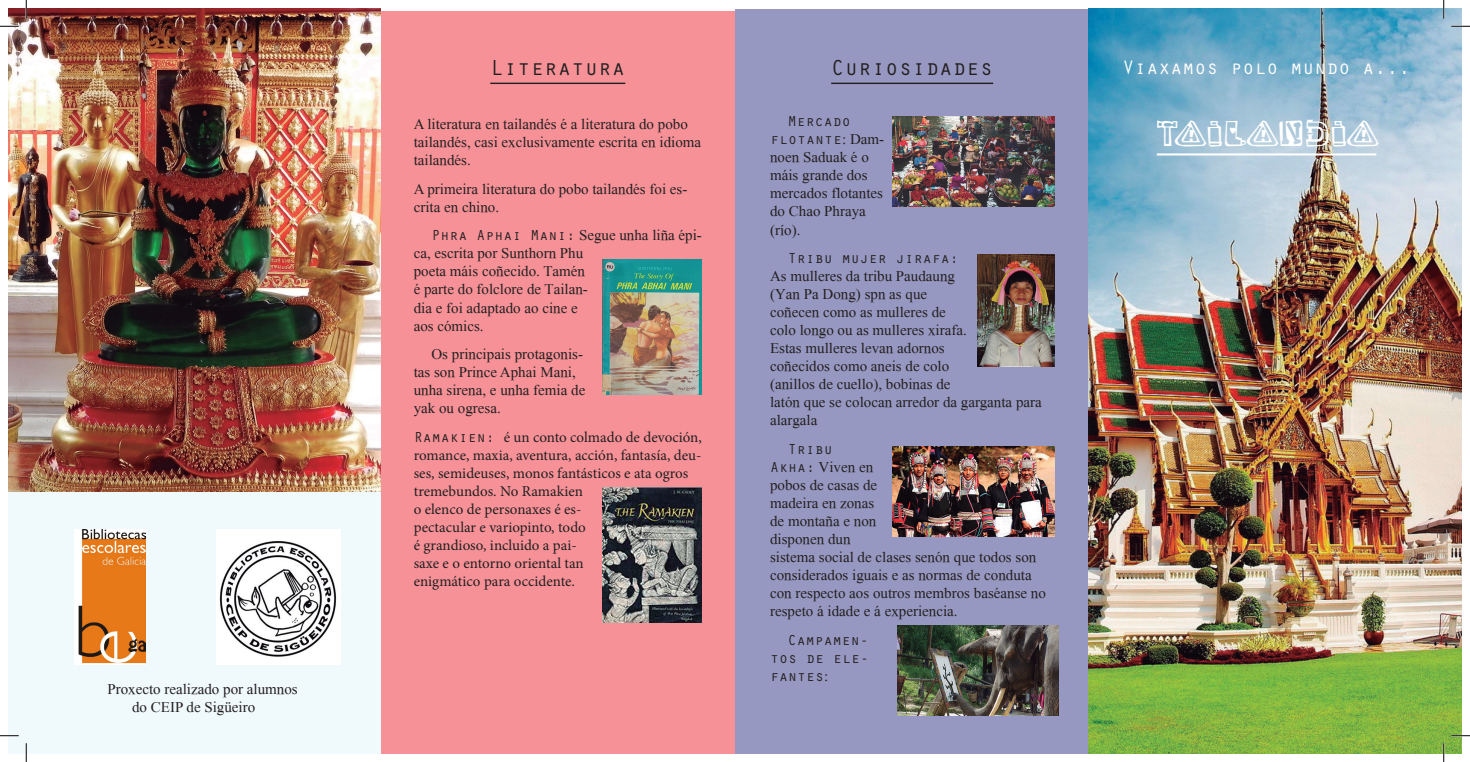
<style>
.page{position:relative;width:1470px;height:762px;background:#fff}
.page>*{position:absolute;margin:0;border:0;box-sizing:border-box;transform-origin:0 0}
.Nombre_país{font:35px "Ouch";color:#fff}
.Títulos{font:22.5px "Orator Std";color:#231f20}
.viaxamos_polo{font:20px "Orator Std";color:#fff}
.Texto_normal{font:15px/18px "Mongolian Baiti";color:#231f20}
.t1{font:15px/18px "Minion Pro";color:#231f20}
.Subtítulos{font:15px/18px "Mongolian Baiti";color:#231f20}
.Texto_normal-2{font:15px/18px "Orator Std";color:#231f20;text-align:justify}
.s1{font-family:"Orator Std"}
.s2{font-family:"Mongolian Baiti"}
</style>
<div class="page">
<div style="left:381px;top:11px;width:354px;height:742px;background:#f69297"></div>
<div style="left:735px;top:9px;width:354px;height:744px;background:#9798c1"></div>
<img style="left:1088px;top:9px;width:373px;height:744px">
<hr style="left:831px;top:83px;width:162px;height:1px;background:#231f20">
<hr style="left:490px;top:83px;width:135px;height:1px;background:#231f20">
<img style="left:9px;top:9px;width:372px;height:482px">
<div style="left:9px;top:491px;width:372px;height:262px;background:#f0f9fb"></div>
<img style="left:75px;top:529px;width:71px;height:135px">
<img style="left:216px;top:529px;width:124px;height:135px">
<hr style="left:1157px;top:153px;width:219px;height:2px;background:#fff">
<img style="left:893px;top:116px;width:161px;height:90px">
<img style="left:602px;top:259px;width:100px;height:135px">
<img style="left:978px;top:254px;width:76px;height:112px">
<img style="left:897px;top:625px;width:161px;height:90px">
<img style="left:602px;top:487px;width:100px;height:135px">
<img style="left:893px;top:446px;width:161px;height:90px">
<svg style="left:0;top:25px;width:19px;height:2px"></svg>
<svg style="left:1451px;top:25px;width:19px;height:2px"></svg>
<svg style="left:0;top:734px;width:19px;height:2px"></svg>
<svg style="left:1451px;top:734px;width:19px;height:2px"></svg>
<svg style="left:25px;top:0;width:2px;height:19px"></svg>
<svg style="left:25px;top:743px;width:2px;height:18px"></svg>
<svg style="left:1443px;top:0;width:1px;height:19px"></svg>
<svg style="left:1443px;top:742px;width:1px;height:19px"></svg>
<p class="Texto_normal" style="left:132px;top:680px;width:167px;text-indent:-25px">Proxecto realizado por alumnos do CEIP de Sigüeiro</p>
<p class="Títulos" style="left:490px;top:51px;width:136px">Literatura</p>
<p class="Subtítulos" style="left:414px;top:115px;width:289px">A literatura en tailandés é a literatura do pobo tailandés, casi exclusivamente escrita en idioma tailandés.</p>
<p class="Subtítulos" style="left:414px;top:180px;width:275px">A primeira literatura do pobo tailandés foi es&shy;crita en chino.</p>
<p class="Texto_normal" style="left:414px;top:226px;width:290px;text-indent:18px"><span class="s1">Phra Aphai Mani:</span> Segue unha liña épi&shy;ca, escrita por Sunthorn Phu<br>poeta máis coñecido. Tamén<br>é parte do folclore de Tailan-<br>dia e foi adaptado ao cine e<br>aos cómics.</p>
<p class="Texto_normal" style="left:414px;top:345px;width:173px;text-indent:18px">Os principais protagonis&shy;tas son Prince Aphai Mani, unha sirena, e unha femia de yak ou ogresa.</p>
<p class="t1" style="left:414px;top:428px;width:290px"><span class="s1">Ramakien:</span> é un conto colmado de devoción, romance, maxia, aventura, acción, fantasía, deu&shy;ses, semideuses, monos fantásticos e ata ogros tremebundos. No Ramakien<br>o elenco de personaxes é es-<br>pectacular e variopinto, todo<br>é grandioso, incluido a pai-<br>saxe e o entorno oriental tan<br>enigmático para occidente.</p>
<p class="Títulos" style="left:831px;top:51px;width:163px">Curiosidades</p>
<p class="viaxamos_polo" style="left:1122px;top:53px;width:290px">Viaxamos polo mundo a...</p>
<p class="Texto_normal" style="left:770px;top:112px;width:116px;text-indent:18px"><span class="s1">Mercado flotante</span>: Dam&shy;noen Saduak é o máis grande dos mercados flotantes do Chao Phraya (río).</p>
<p class="Texto_normal" style="left:770px;top:249px;width:273px;text-indent:18px"><span class="s1">Tribu mujer jirafa:<br></span>As mulleres da tribu Paudaung<br>(Yan Pa Dong) spn as que<br>coñecen como as mulleres de<br>colo longo ou as mulleres xirafa.<br>Estas mulleres levan adornos<br>coñecidos como aneis de colo<br>(anillos de cuello), bobinas de<br>latón que se colocan arredor da garganta para alargala</p>
<p class="Texto_normal" style="left:770px;top:440px;width:277px;text-indent:18px"><span class="s1">Tribu<br>Akha:</span> Viven en<br>pobos de casas de<br>madeira en zonas<br>de montaña e non<br>disponen dun<br>sistema social de clases senón que todos son considerados iguais e as normas de conduta con respecto aos outros membros baséanse no respeto á idade e á experiencia.</p>
<p class="Texto_normal-2" style="left:770px;top:629px;width:100px;text-indent:18px">Campamen&shy;tos de ele&shy;fantes<span class="s2">:</span></p>
<p class="Nombre_país" style="left:1157px;top:110px;width:224px">TAILANDIA</p>
</div>
